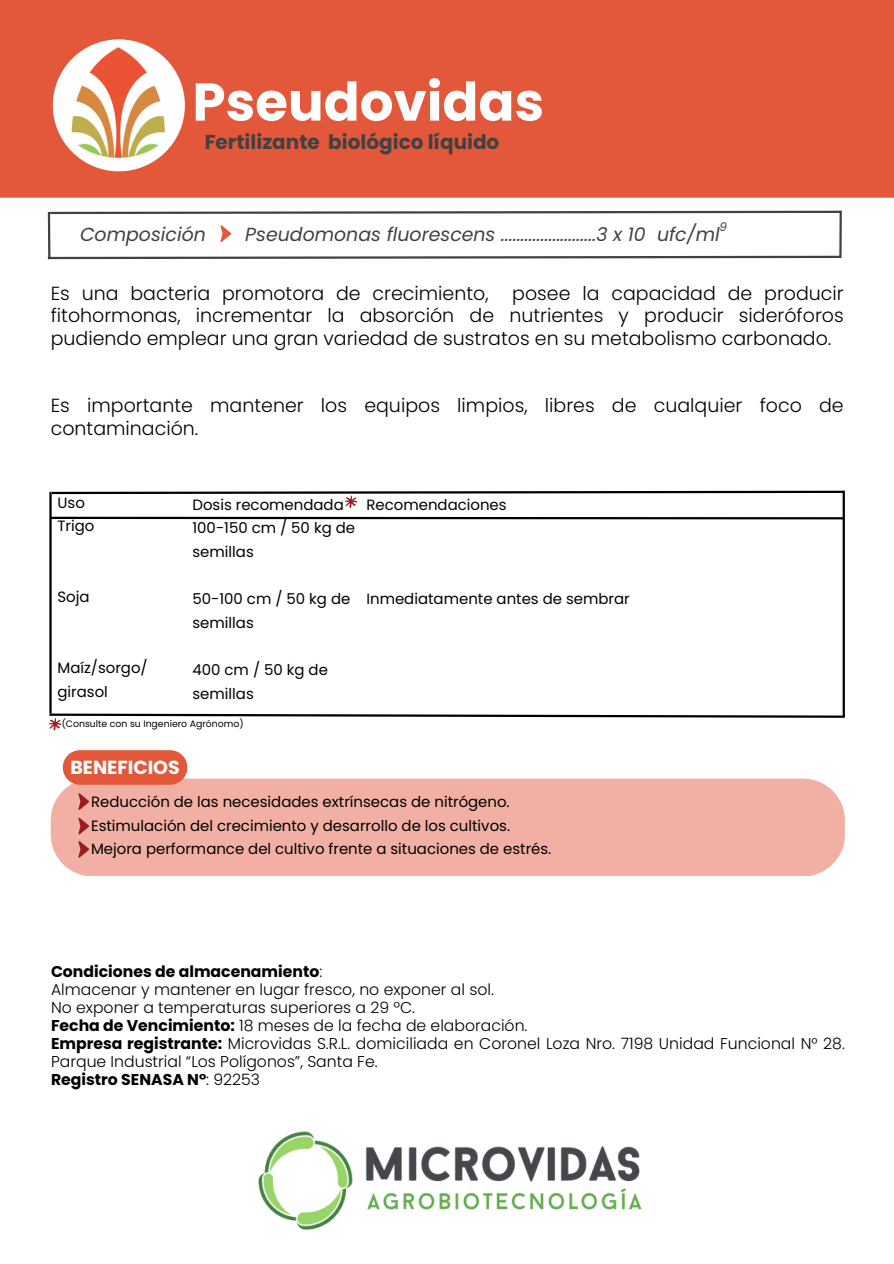
<style>
.page{position:relative;width:894px;height:1264px;background:#fff}
.page>*{position:absolute;margin:0;border:0;box-sizing:border-box;transform-origin:0 0}
.t1{font:700 53.1px "Poppins";color:#fff}
.t2{font:700 19.95px "Poppins";color:#414141}
.t3{font:300 18.9px/22.5px "Poppins";color:#000;text-align:justify}
.t4{font:italic 18.9px "Poppins";color:#414141}
.t5{font:700 18.9px "Poppins";color:#fff}
.t6{font:300 15.6px/18px "Poppins";color:#000}
.t7{font:14.85px/23.5px "Poppins";color:#000}
.t8{font:italic 11.85px "Poppins";color:#414141}
.t9{font:9.3px "Poppins";color:#000}
.s1{font-weight:700}
</style>
<div class="page">
<div style="left:0;top:0;width:893px;height:198px;background:#e3573a"></div>
<img style="left:53px;top:39px;width:132px;height:132px;border-radius:50%">
<hr style="left:50px;top:516px;width:793px;height:3px;background:#000">
<hr style="left:49px;top:492px;width:3px;height:221px;background:#000">
<svg style="left:49px;top:712px;width:796px;height:18px"></svg>
<svg style="left:50px;top:490px;width:795px;height:18px"></svg>
<hr style="left:842px;top:490px;width:2px;height:226px;background:#000">
<div style="left:51px;top:778px;width:793px;height:98px;background:#f1b0a3"></div>
<svg style="left:78px;top:793px;width:11px;height:17px"></svg>
<svg style="left:78px;top:817px;width:11px;height:17px"></svg>
<svg style="left:78px;top:841px;width:11px;height:16px"></svg>
<svg style="left:47px;top:210px;width:795px;height:5px"></svg>
<svg style="left:47px;top:254px;width:795px;height:6px"></svg>
<hr style="left:839px;top:211px;width:2px;height:47px;background:#414141">
<hr style="left:48px;top:212px;width:2px;height:47px;background:#414141">
<svg style="left:220px;top:225px;width:11px;height:17px"></svg>
<img style="left:258px;top:1131px;width:384px;height:99px">
<div style="left:63px;top:750px;width:124px;height:34px;background:#e3573a;border-radius:17px"></div>
<h5 class="t1" style="left:192px;top:65px;width:353px">Pseudovidas</h5>
<h5 class="t2" style="left:205px;top:128px;width:296px">Fertilizante biológico líquido</h5>
<p class="t8" style="left:719px;top:218px;width:9px">9</p>
<h5 class="t4" style="left:80px;top:221px;width:127px">Composición</h5>
<h5 class="t4" style="left:245px;top:221px;width:476px">Pseudomonas fluorescens ........................3 x 10 ufc/ml</h5>
<p class="t3" style="left:51px;top:282px;width:794px">Es una bacteria promotora de crecimiento, posee la capacidad de producir fitohormonas, incrementar la absorción de nutrientes y producir sideróforos pudiendo emplear una gran variedad de sustratos en su metabolismo carbonado.</p>
<h5 class="t3" style="left:51px;top:394px;width:794px">Es importante mantener los equipos limpios, libres de cualquier foco de contaminación.</h5>
<h3 class="t7" style="left:57px;top:491px;width:38px">Uso<br>Trigo</h3>
<p class="t7" style="left:57px;top:585px;width:34px">Soja</p>
<h4 class="t7" style="left:57px;top:656px;width:92px">Maíz/sorgo/ girasol</h4>
<p class="t7" style="left:192px;top:492px;width:164px">Dosis recomendada<br>100-150 cm / 50 kg de semillas</p>
<h4 class="t7" style="left:192px;top:587px;width:159px">50-100 cm / 50 kg de semillas</h4>
<h4 class="t7" style="left:192px;top:658px;width:137px">400 cm / 50 kg de semillas</h4>
<h5 class="t9" style="left:62px;top:717px;width:183px">(Consulte con su Ingeniero Agrónomo)</h5>
<h5 class="t5" style="left:70px;top:754px;width:111px">BENEFICIOS</h5>
<p class="t7" style="left:366px;top:492px;width:142px">Recomendaciones</p>
<h1 class="t7" style="left:366px;top:587px;width:265px">Inmediatamente antes de sembrar</h1>
<h5 class="t7" style="left:91px;top:790px;width:461px">Reducción de las necesidades extrínsecas de nitrógeno.<br>Estimulación del crecimiento y desarrollo de los cultivos.<br>Mejora performance del cultivo frente a situaciones de estrés.</h5>
<p class="t6" style="left:51px;top:962px;width:795px"><span class="s1">Condiciones de almacenamiento</span>:<br>Almacenar y mantener en lugar fresco, no exponer al sol.<br>No exponer a temperaturas superiores a 29 ºC.<br><span class="s1">Fecha de Vencimiento:</span> 18 meses de la fecha de elaboración.<br><span class="s1">Empresa registrante:</span> Microvidas S.R.L. domiciliada en Coronel Loza Nro. 7198 Unidad Funcional N° 28.<br>Parque Industrial “Los Polígonos”, Santa Fe.<br><span class="s1">Registro SENASA N°</span>: 92253</p>
</div>
